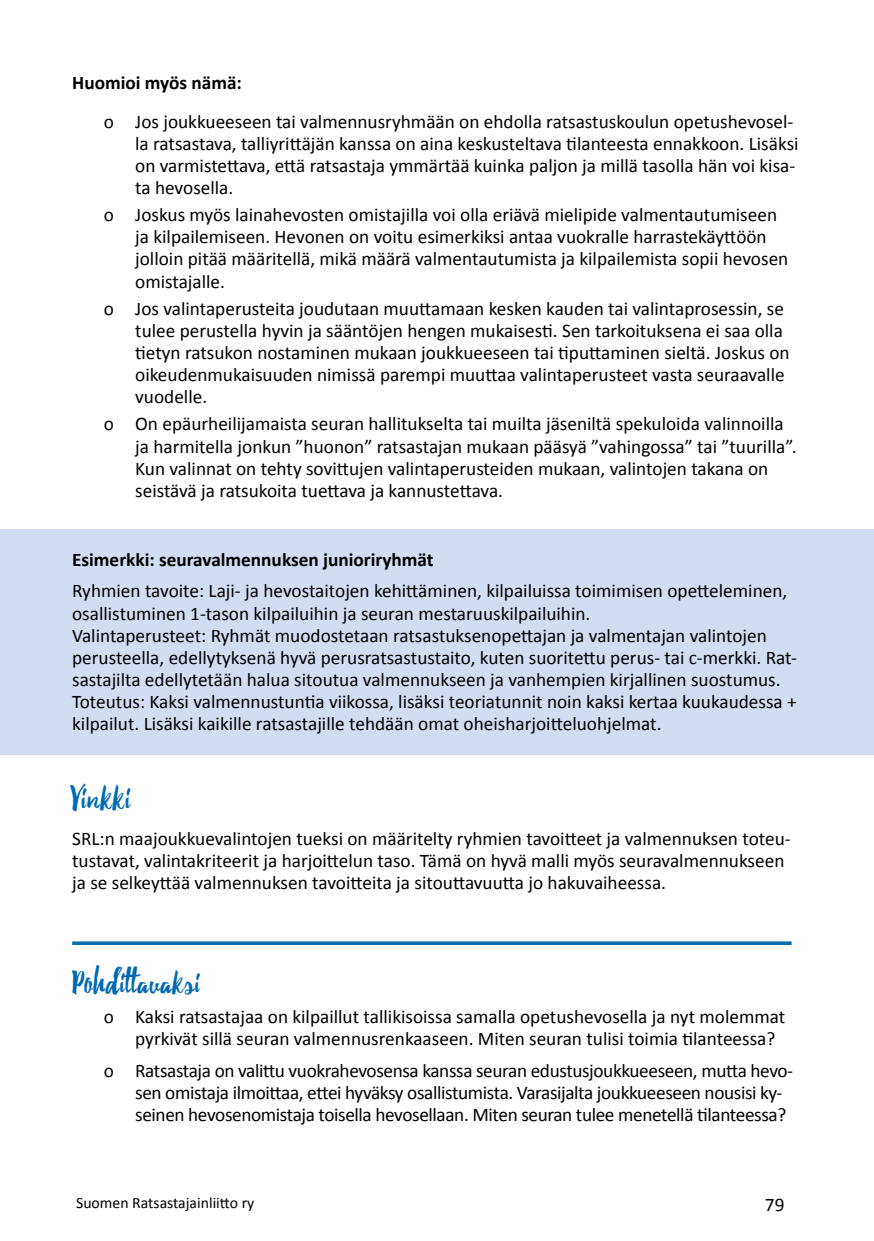
<style>
.page{position:relative;width:874px;height:1241px;background:#fff}
.page>*{position:absolute;margin:0;border:0;box-sizing:border-box;transform-origin:0 0}
.t1{font:35px "Beacon";letter-spacing:.04em;color:#0069b4}
.t2{font:33.25px "Beacon";letter-spacing:.025em;color:#0069b4}
.t3{font:19.25px/22.1px "Calibri";color:#000}
.t4{font:19.25px/22.2px "Calibri";letter-spacing:-.02em;color:#000}
.t5{font:700 19.25px "Calibri";color:#000}
.t6{font:15.75px "Calibri";color:#000}
</style>
<div class="page">
<div style="left:0;top:528px;width:873px;height:226px;background:#d3ddf2"></div>
<hr style="left:72px;top:941px;width:719px;height:3px;background:#0069b4">
<p class="t5" style="left:72px;top:71px;width:171px">Huomioi myös nämä:</p>
<p class="t3" style="left:135px;top:109px;width:664px;text-indent:-31px">o Jos joukkueeseen tai valmennusryhmään on ehdolla ratsastuskoulun opetushevosel&shy;la ratsastava, talliyrittäjän kanssa on aina keskusteltava tilanteesta ennakkoon. Lisäksi on varmistettava, että ratsastaja ymmärtää kuinka paljon ja millä tasolla hän voi kisa&shy;ta hevosella.</p>
<p class="t3" style="left:135px;top:203px;width:654px;text-indent:-31px">o Joskus myös lainahevosten omistajilla voi olla eriävä mielipide valmentautumiseen ja kilpailemiseen. Hevonen on voitu esimerkiksi antaa vuokralle harrastekäyttöön jolloin pitää määritellä, mikä määrä valmentautumista ja kilpailemista sopii hevosen omistajalle.</p>
<p class="t3" style="left:135px;top:296px;width:655px;text-indent:-31px">o Jos valintaperusteita joudutaan muuttamaan kesken kauden tai valintaprosessin, se tulee perustella hyvin ja sääntöjen hengen mukaisesti. Sen tarkoituksena ei saa olla tietyn ratsukon nostaminen mukaan joukkueeseen tai tiputtaminen sieltä. Joskus on oikeudenmukaisuuden nimissä parempi muuttaa valintaperusteet vasta seuraavalle vuodelle.</p>
<p class="t3" style="left:135px;top:412px;width:662px;text-indent:-31px">o On epäurheilijamaista seuran hallitukselta tai muilta jäseniltä spekuloida valinnoilla ja harmitella jonkun ”huonon” ratsastajan mukaan pääsyä ”vahingossa” tai ”tuurilla”.<br>Kun valinnat on tehty sovittujen valintaperusteiden mukaan, valintojen takana on seistävä ja ratsukoita tuettava ja kannustettava.</p>
<p class="t5" style="left:72px;top:548px;width:362px">Esimerkki: seuravalmennuksen junioriryhmät</p>
<p class="t3" style="left:72px;top:579px;width:726px">Ryhmien tavoite: Laji- ja hevostaitojen kehittäminen, kilpailuissa toimimisen opetteleminen, osallistuminen 1-tason kilpailuihin ja seuran mestaruuskilpailuihin.<br>Valintaperusteet: Ryhmät muodostetaan ratsastuksenopettajan ja valmentajan valintojen perusteella, edellytyksenä hyvä perusratsastustaito, kuten suoritettu perus- tai c-merkki. Rat&shy;sastajilta edellytetään halua sitoutua valmennukseen ja vanhempien kirjallinen suostumus.<br>Toteutus: Kaksi valmennustuntia viikossa, lisäksi teoriatunnit noin kaksi kertaa kuukaudessa + kilpailut. Lisäksi kaikille ratsastajille tehdään omat oheisharjoitteluohjelmat.</p>
<h1 class="t1" style="left:72px;top:776px;width:59px">Vinkki</h1>
<p class="t3" style="left:72px;top:826px;width:719px">SRL:n maajoukkuevalintojen tueksi on määritelty ryhmien tavoitteet ja valmennuksen toteu&shy;tustavat, valintakriteerit ja harjoittelun taso. Tämä on hyvä malli myös seuravalmennukseen ja se selkeyttää valmennuksen tavoitteita ja sitouttavuutta jo hakuvaiheessa.</p>
<h2 class="t2" style="left:72px;top:961px;width:129px">Pohdittavaksi</h2>
<p class="t3" style="left:135px;top:1004px;width:651px;text-indent:-31px">o Kaksi ratsastajaa on kilpaillut tallikisoissa samalla opetushevosella ja nyt molemmat pyrkivät sillä seuran valmennusrenkaaseen. Miten seuran tulisi toimia tilanteessa?</p>
<p class="t4" style="left:135px;top:1058px;width:659px;text-indent:-31px">o Ratsastaja on valittu vuokrahevosensa kanssa seuran edustusjoukkueeseen, mutta hevo&shy;sen omistaja ilmoittaa, ettei hyväksy osallistumista. Varasijalta joukkueeseen nousisi ky&shy;seinen hevosenomistaja toisella hevosellaan. Miten seuran tulee menetellä tilanteessa?</p>
<p class="t6" style="left:76px;top:1192px;width:180px">Suomen Ratsastajainliitto ry</p>
<p class="t3" style="left:764px;top:1192px;width:21px">79</p>
</div>
